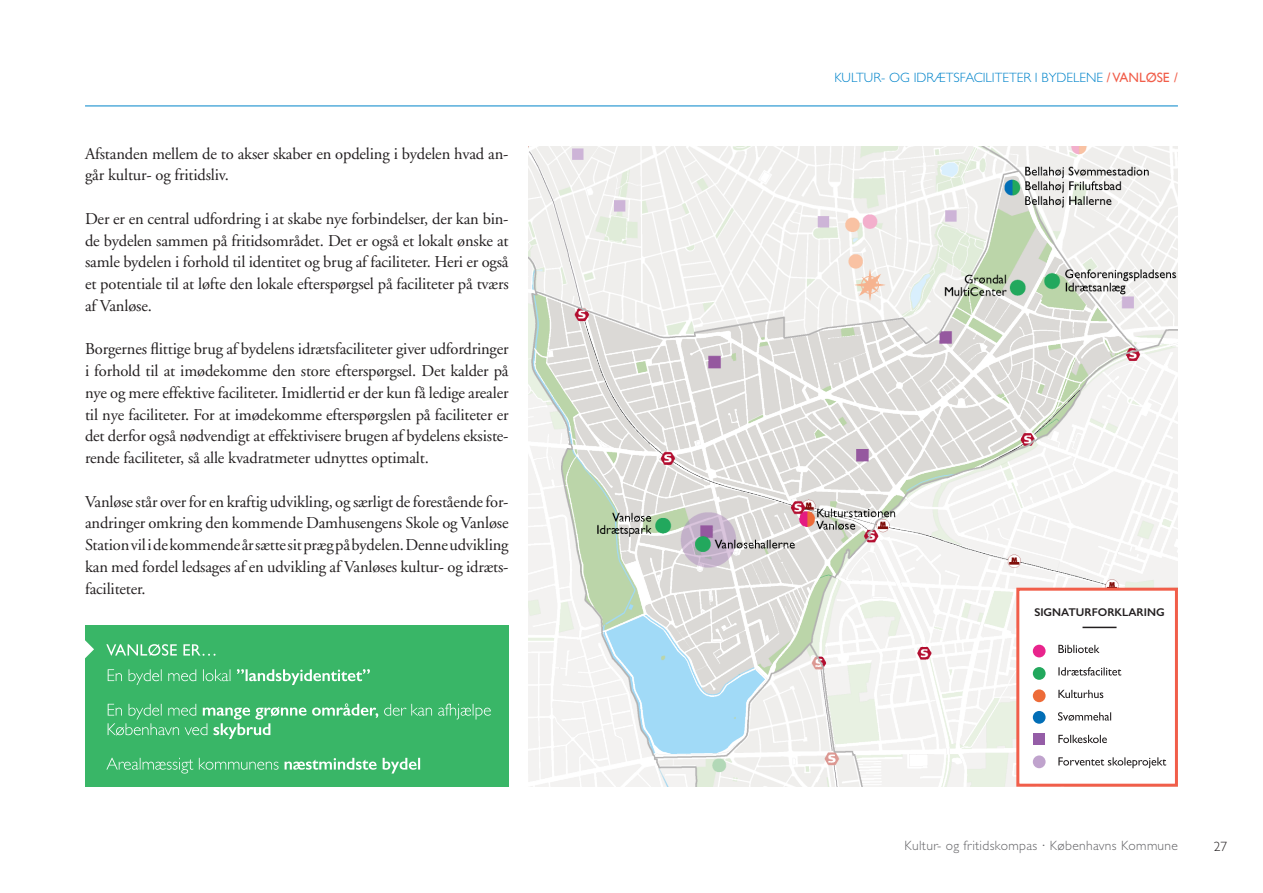
<style>
.page{position:relative;width:1263px;height:893px;background:#fff}
.page>*{position:absolute;margin:0;border:0;box-sizing:border-box;transform-origin:0 0}
.t1{font:16.5px/21.8px "Adobe Garamond";letter-spacing:-.01em;color:#231f20;text-align:justify}
.t2{font:300 13.5px "Gill Sans";color:#0084ca}
.t3{font:300 13.5px "Gill Sans";letter-spacing:.025em;color:#636366}
.t4{font:300 13.5px "Gill Sans";color:#231f20}
.t5{font:600 11.25px "Gill Sans";color:#231f20}
.s1{font-weight:400;color:#f15e4a}
</style>
<div class="page">
<hr style="left:85px;top:106px;width:1093px;height:1px;background:#0084ca">
<img style="left:528px;top:146px;width:650px;height:641px">
<div style="left:85px;top:625px;width:424px;height:162px;background:#39b667"></div>
<svg style="left:85px;top:640px;width:9px;height:18px"></svg>
<svg style="left:106px;top:758px;width:314px;height:15px"></svg>
<svg style="left:108px;top:703px;width:383px;height:36px"></svg>
<svg style="left:108px;top:669px;width:262px;height:16px"></svg>
<svg style="left:106px;top:644px;width:109px;height:12px"></svg>
<div style="left:1018px;top:589px;width:158px;height:196px;background:#fff"></div>
<div style="left:1016px;top:588px;width:162px;height:199px;border:3px solid #f15e4a"></div>
<hr style="left:1082px;top:627px;width:34px;height:1px;background:#231f20">
<div style="left:1033px;top:645px;width:12px;height:12px;background:#e8248c;border-radius:50%"></div>
<div style="left:1033px;top:667px;width:12px;height:13px;background:#22a85d;border-radius:50%"></div>
<div style="left:1033px;top:689px;width:12px;height:13px;background:#ed6b38;border-radius:50%"></div>
<div style="left:1033px;top:733px;width:12px;height:12px;background:#955da7"></div>
<div style="left:1033px;top:711px;width:12px;height:13px;background:#026eb6;border-radius:50%"></div>
<div style="left:1033px;top:755px;width:12px;height:13px;background:#c0a3cd;border-radius:50%"></div>
<svg style="left:1058px;top:757px;width:108px;height:11px"></svg>
<svg style="left:1058px;top:735px;width:49px;height:8px"></svg>
<svg style="left:1058px;top:712px;width:53px;height:9px"></svg>
<svg style="left:1058px;top:690px;width:45px;height:8px"></svg>
<svg style="left:1058px;top:667px;width:63px;height:9px"></svg>
<svg style="left:1058px;top:645px;width:41px;height:8px"></svg>
<p class="t1" style="left:85px;top:144px;width:425px">Afstanden mellem de to akser skaber en opdeling i bydelen hvad an&shy;går kultur- og fritidsliv.</p>
<p class="t1" style="left:85px;top:209px;width:425px">Der er en central udfordring i at skabe nye forbindelser, der kan bin&shy;de bydelen sammen på fritidsområdet. Det er også et lokalt ønske at samle bydelen i forhold til identitet og brug af faciliteter. Heri er også et potentiale til at løfte den lokale efterspørgsel på faciliteter på tværs af Vanløse.</p>
<p class="t1" style="left:85px;top:340px;width:425px">Borgernes flittige brug af bydelens idrætsfaciliteter giver udfordringer i forhold til at imødekomme den store efterspørgsel. Det kalder på nye og mere effektive faciliteter. Imidlertid er der kun få ledige arealer til nye faciliteter. For at imødekomme efterspørgslen på faciliteter er det derfor også nødvendigt at effektivisere brugen af bydelens eksiste&shy;rende faciliteter, så alle kvadratmeter udnyttes optimalt.</p>
<p class="t1" style="left:85px;top:492px;width:425px">Vanløse står over for en kraftig udvikling, og særligt de forestående for&shy;andringer omkring den kommende Damhusengens Skole og Vanløse Station vil i de kommende år sætte sit præg på bydelen. Denne udvikling kan med fordel ledsages af en udvikling af Vanløses kultur- og idræts&shy;faciliteter.</p>
<p class="t2" style="left:834px;top:70px;width:345px">KULTUR- OG IDRÆTSFACILITETER I BYDELENE <span class="s1">/ VANLØSE /</span></p>
<p class="t5" style="left:1034px;top:608px;width:132px">SIGNATURFORKLARING</p>
<p class="t3" style="left:905px;top:837px;width:275px">Kultur- og fritidskompas · Københavns Kommune</p>
<p class="t4" style="left:1214px;top:839px;width:15px">27</p>
</div>
